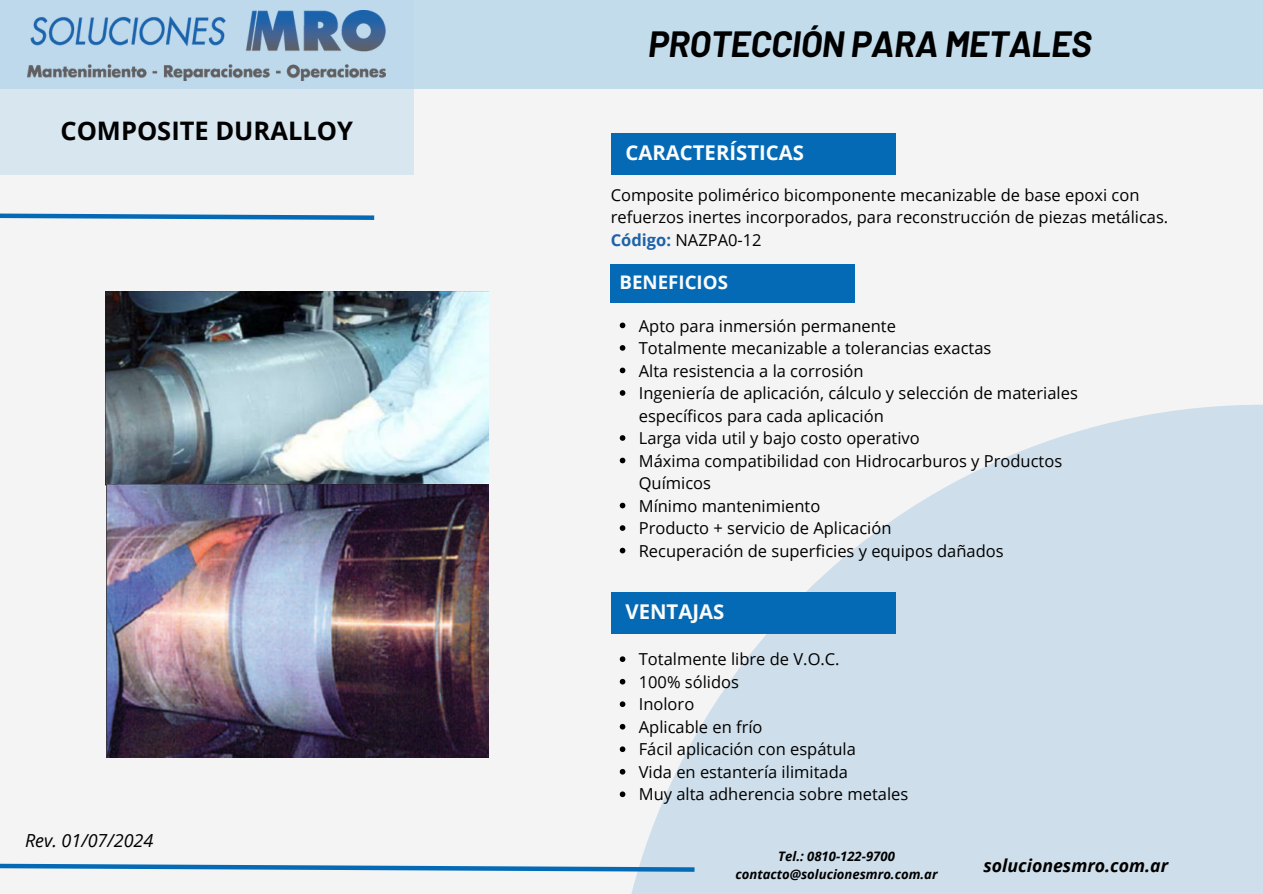
<style>
.page{position:relative;width:1263px;height:894px;background:#fff}
.page>*{position:absolute;margin:0;border:0;box-sizing:border-box;transform-origin:0 0}
.t1{font:italic 700 35.55px "Barlow";letter-spacing:-.01em;color:#000}
.t2{font:700 25.5px "Open Sans";color:#000}
.t3{font:700 20.4px "Open Sans";color:#fbfcfb}
.t4{font:700 18.75px "Open Sans";color:#fbfcfb}
.t5{font:italic 18px "Open Sans";color:#000}
.t6{font:italic 700 17.7px "Open Sans";color:#000}
.t7{font:16.5px/22.5px "Open Sans";color:#000}
.t8{font:italic 700 13.05px "Open Sans";color:#000}
.s1{font-weight:700;color:#1e62aa}
</style>
<div class="page">
<div style="left:0;top:0;width:1263px;height:893px;background:#f4f4f4"></div>
<div style="left:0;top:0;width:1263px;height:89px;background:#c3dcec"></div>
<div style="left:0;top:0;width:413px;height:175px;background:linear-gradient(to bottom,#b7d5ea,#dfe9f0)"></div>
<svg style="left:611px;top:404px;width:652px;height:489px;fill:#cedeea"></svg>
<svg style="left:0;top:860px;width:699px;height:13px"></svg>
<svg style="left:0;top:213px;width:375px;height:7px"></svg>
<img style="left:28px;top:11px;width:358px;height:69px">
<div style="left:611px;top:264px;width:244px;height:38px;background:#056ab6"></div>
<div style="left:611px;top:133px;width:285px;height:41px;background:#056ab6"></div>
<div style="left:611px;top:592px;width:285px;height:41px;background:#056ab6"></div>
<img style="left:105px;top:291px;width:384px;height:466px">
<svg style="left:620px;top:322px;width:5px;height:6px"></svg>
<svg style="left:620px;top:345px;width:5px;height:5px"></svg>
<svg style="left:620px;top:367px;width:5px;height:6px"></svg>
<svg style="left:620px;top:390px;width:5px;height:5px"></svg>
<svg style="left:620px;top:435px;width:5px;height:5px"></svg>
<svg style="left:620px;top:457px;width:5px;height:6px"></svg>
<svg style="left:620px;top:502px;width:5px;height:6px"></svg>
<svg style="left:620px;top:525px;width:5px;height:5px"></svg>
<svg style="left:620px;top:547px;width:5px;height:6px"></svg>
<svg style="left:620px;top:656px;width:5px;height:5px"></svg>
<svg style="left:620px;top:678px;width:5px;height:6px"></svg>
<svg style="left:620px;top:701px;width:5px;height:5px"></svg>
<svg style="left:620px;top:723px;width:5px;height:6px"></svg>
<svg style="left:620px;top:746px;width:5px;height:5px"></svg>
<svg style="left:620px;top:768px;width:5px;height:6px"></svg>
<svg style="left:620px;top:791px;width:5px;height:5px"></svg>
<p class="t2" style="left:60px;top:112px;width:294px">COMPOSITE DURALLOY</p>
<h5 class="t5" style="left:25px;top:827px;width:130px">Rev. 01/07/2024</h5>
<h3 class="t1" style="left:648px;top:21px;width:445px">PROTECCIÓN PARA METALES</h3>
<p class="t3" style="left:625px;top:138px;width:180px">CARACTERÍSTICAS</p>
<p class="t7" style="left:611px;top:183px;width:559px">Composite polimérico bicomponente mecanizable de base epoxi con refuerzos inertes incorporados, para reconstrucción de piezas metálicas.<br><span class="s1">Código:</span> NAZPA0-12</p>
<p class="t4" style="left:619px;top:269px;width:110px">BENEFICIOS</p>
<p class="t7" style="left:639px;top:314px;width:259px">Apto para inmersión permanente</p>
<p class="t7" style="left:639px;top:336px;width:354px">Totalmente mecanizable a tolerancias exactas</p>
<p class="t7" style="left:639px;top:359px;width:226px">Alta resistencia a la corrosión</p>
<p class="t7" style="left:639px;top:381px;width:441px">Ingeniería de aplicación, cálculo y selección de materiales específicos para cada aplicación</p>
<p class="t7" style="left:639px;top:426px;width:282px">Larga vida util y bajo costo operativo</p>
<p class="t7" style="left:639px;top:449px;width:425px">Máxima compatibilidad con Hidrocarburos y Productos<br>Químicos</p>
<p class="t7" style="left:639px;top:494px;width:183px">Mínimo mantenimiento</p>
<p class="t7" style="left:639px;top:516px;width:254px">Producto + servicio de Aplicación</p>
<h3 class="t7" style="left:639px;top:539px;width:366px">Recuperación de superficies y equipos dañados</h3>
<p class="t3" style="left:625px;top:597px;width:100px">VENTAJAS</p>
<p class="t7" style="left:639px;top:647px;width:202px">Totalmente libre de V.O.C.</p>
<p class="t7" style="left:639px;top:670px;width:102px">100% sólidos</p>
<p class="t7" style="left:639px;top:692px;width:57px">Inoloro</p>
<p class="t7" style="left:639px;top:715px;width:125px">Aplicable en frío</p>
<p class="t7" style="left:639px;top:737px;width:219px">Fácil aplicación con espátula</p>
<p class="t7" style="left:639px;top:760px;width:211px">Vida en estantería ilimitada</p>
<h4 class="t7" style="left:639px;top:782px;width:271px">Muy alta adherencia sobre metales</h4>
<h5 class="t8" style="left:778px;top:846px;width:118px">Tel.: 0810-122-9700</h5>
<h3 class="t8" style="left:735px;top:864px;width:203px">contacto@solucionesmro.com.ar</h3>
<p class="t6" style="left:983px;top:852px;width:186px">solucionesmro.com.ar</p>
</div>
